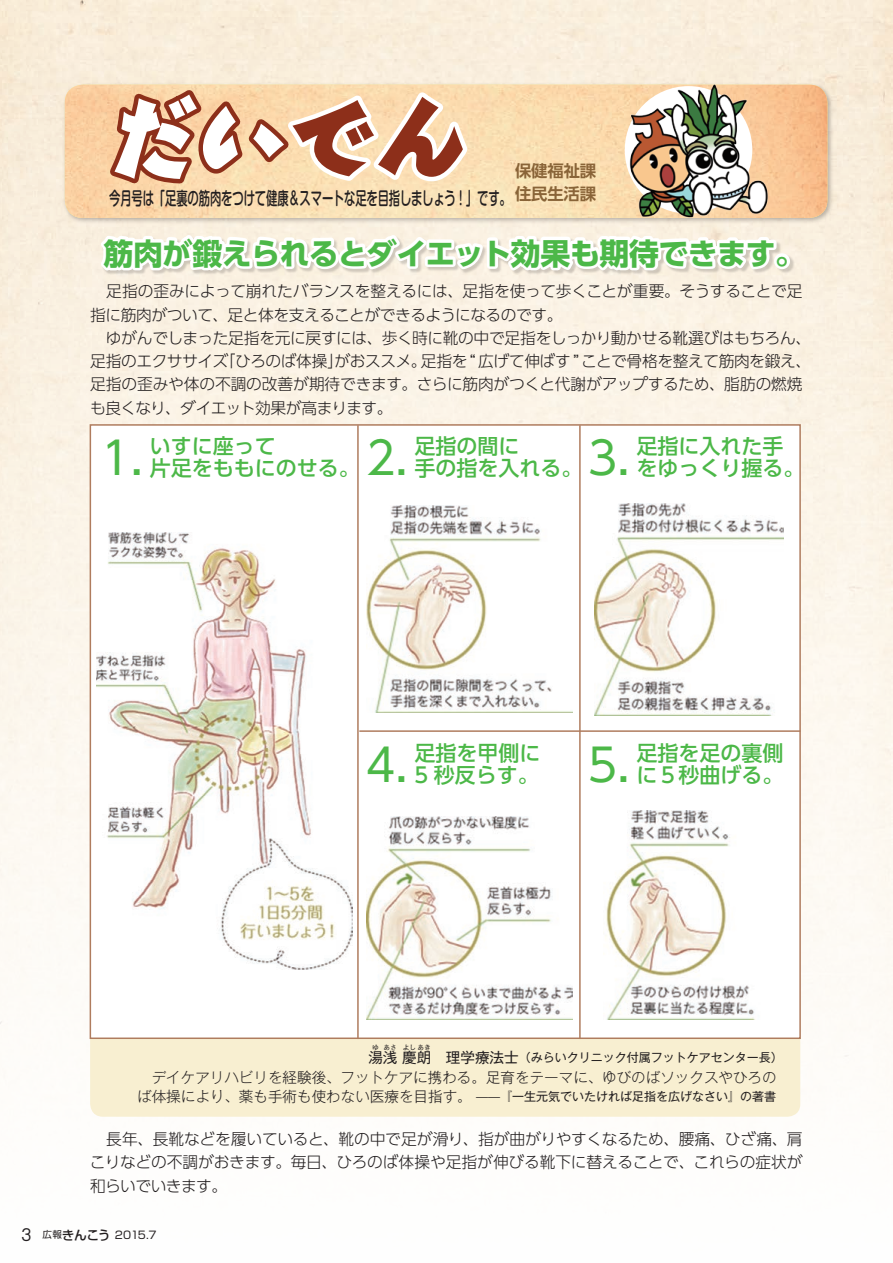
<style>
.page{position:relative;width:893px;height:1263px;background:#fff}
.page>*{position:absolute;margin:0;border:0;box-sizing:border-box;transform-origin:0 0}
.t1{font:900 90.75px "Zen Go N Std";color:#fff}
.t2{font:45px "UD Shin Go Pr 6";color:#4cb848}
.t3{font:700 30px "UD Shin Go Pr 6";letter-spacing:-.02em;color:#4cb848}
.t4{font:500 21px/22.5px "UD Shin Go Pr 6";color:#4cb848}
.t5{font:500 18px "Shin M Go Pr 6";letter-spacing:-.015em;color:#231f20;scale:.63 1}
.t6{font:700 16.35px/23.2px "UD Shin Go Pro De";letter-spacing:-.01em;color:#896438}
.t7{font:300 15.75px/23.2px "UD Shin Go Pr 6";letter-spacing:-.025em;color:#231f20}
.t8{font:300 14.55px "Gothic MB101 Pr 6";color:#231f20}
.t9{font:14.55px "Gothic MB101 Pr 6";color:#231f20}
.t10{font:12px "Gothic MB101 Pr 6";color:#231f20}
.t11{font:10.65px "Shin Go Pr 5";color:#231f20}
.t12{font:6.75px "Gothic MB101 Pr 6";color:#231f20}
.s1{color:#8d2f1a}
.s2{font-size:14.55px}
.s3{font-weight:300;font-size:14.55px}
.s4{font-family:"MOG Romaji B";font-weight:500;font-size:15.9px}
.s5{font-size:9.6px}
.s6{font-weight:500;font-size:12.75px}
</style>
<div class="page">
<div style="left:90px;top:1008px;width:710px;height:109px;background:#f8efd1;border-radius:13px"></div>
<img style="left:65px;top:85px;width:762px;height:133px">
<svg style="left:95px;top:0;width:698px;height:424px;background:#f3e3ce"></svg>
<div style="left:90px;top:424px;width:711px;height:615px;background:#fff;border:2px solid #af7c5e"></div>
<hr style="left:357px;top:425px;width:2px;height:614px;background:#af7c5e">
<hr style="left:579px;top:425px;width:2px;height:614px;background:#af7c5e">
<hr style="left:359px;top:730px;width:441px;height:2px;background:#af7c5e">
<img style="left:97px;top:532px;width:256px;height:438px">
<img style="left:367px;top:505px;width:205px;height:207px">
<img style="left:367px;top:816px;width:205px;height:203px">
<img style="left:594px;top:503px;width:189px;height:212px">
<img style="left:605px;top:810px;width:150px;height:210px">
<h1 class="t1" style="left:107px;top:72px;width:360px">だい<span class="s1">でん</span></h1>
<p class="t5" style="left:109px;top:184px;width:639px">今月号は「足裏の筋肉をつけて健康＆スマートな足を目指しましょう！」です。</p>
<p class="t6" style="left:515px;top:159px;width:83px">保健福祉課住民生活課</p>
<h3 class="t3" style="left:104px;top:229px;width:703px">筋肉が鍛えられるとダイエット効果も期待できます。</h3>
<p class="t7" style="left:90px;top:279px;width:723px">　足指の歪みによって崩れたバランスを整えるには、足指を使って歩くことが重要。そうすることで足指に筋肉がついて、足と体を支えることができるようになるのです。<br>　ゆがんでしまった足指を元に戻すには、歩く時に靴の中で足指をしっかり動かせる靴選びはもちろん、足指のエクササイズ「ひろのば体操」がおススメ。足指を “ 広げて伸ばす ” ことで骨格を整えて筋肉を鍛え、足指の歪みや体の不調の改善が期待できます。さらに筋肉がつくと代謝がアップするため、脂肪の燃焼も良くなり、ダイエット効果が高まります。</p>
<h3 class="t4" style="left:150px;top:434px;width:211px">いすに座って<br>片足をももにのせる。</h3>
<h3 class="t4" style="left:415px;top:434px;width:169px">足指の間に<br>手の指を入れる。</h3>
<h2 class="t2" style="left:101px;top:421px;width:43px">1.</h2>
<h2 class="t2" style="left:366px;top:421px;width:43px">2.</h2>
<h2 class="t2" style="left:588px;top:421px;width:43px">3.</h2>
<h3 class="t4" style="left:636px;top:434px;width:170px">足指に入れた手をゆっくり握る。</h3>
<h2 class="t2" style="left:366px;top:728px;width:43px">4.</h2>
<h3 class="t4" style="left:415px;top:741px;width:127px">足指を甲側に<br>5 秒反らす。</h3>
<h2 class="t2" style="left:588px;top:728px;width:43px">5.</h2>
<h3 class="t4" style="left:636px;top:741px;width:148px">足指を足の裏側に５秒曲げる。</h3>
<p class="t12" style="left:372px;top:1041px;width:8px">ゆ</p>
<p class="t12" style="left:383px;top:1041px;width:15px">あさ</p>
<p class="t12" style="left:403px;top:1041px;width:30px">よしあき</p>
<p class="t10" style="left:431px;top:1048px;width:353px"><span class="s2">　理学療法士</span>（みらいクリニック付属フットケアセンター長）</p>
<p class="t8" style="left:137px;top:1065px;width:641px">　デイケアリハビリを経験後、フットケアに携わる。足育をテーマに、ゆびのばソックスやひろの</p>
<p class="t10" style="left:137px;top:1087px;width:640px"><span class="s3">ば体操により、薬も手術も使わない医療を目指す。</span> ——『一生元気でいたければ足指を広げなさい』の著書</p>
<p class="t9" style="left:368px;top:1045px;width:65px">湯浅慶朗</p>
<p class="t7" style="left:90px;top:1127px;width:714px;text-align:justify">　長年、長靴などを履いていると、靴の中で足が滑り、指が曲がりやすくなるため、腰痛、ひざ痛、肩こりなどの不調がおきます。毎日、ひろのば体操や足指が伸びる靴下に替えることで、これらの症状が和らいでいきます。</p>
<p class="t11" style="left:21px;top:1226px;width:137px"><span class="s4">3</span> <span class="s5">広報</span><span class="s6">きんこう</span> 2015.7</p>
</div>
